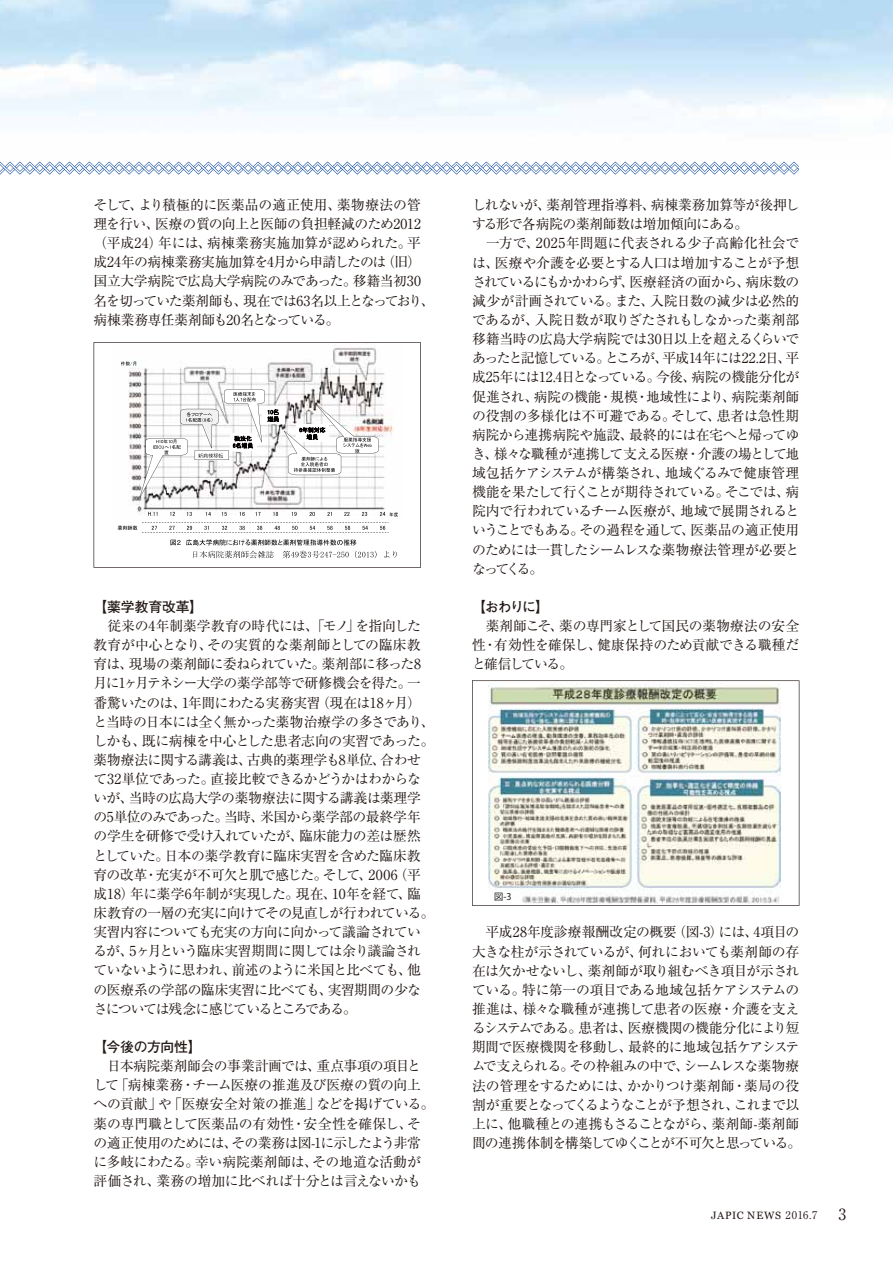
<style>
.page{position:relative;width:893px;height:1263px;background:#fff}
.page>*{position:absolute;margin:0;border:0;box-sizing:border-box;transform-origin:0 0}
.t1{font:15.45px "Ryumin Pro";color:#221815}
.t2{font:13.8px/19.2px "Ryumin Pro";letter-spacing:-.04em;color:#221815}
.t3{font:700 13.8px "Futo Go B101 Pro";letter-spacing:-.02em;color:#221815}
.t4{font:10.65px "Georgia";letter-spacing:.06em;color:#221815}
.t5{font:9.15px "Koz Go Pro";color:#040000}
.s1{font-family:"Ryumin Pro"}
</style>
<div class="page">
<svg style="left:0;top:162px;width:799px;height:13px"></svg>
<svg style="left:94px;top:342px;width:327px;height:226px"></svg>
<svg style="left:472px;top:680px;width:327px;height:226px"></svg>
<p class="t2" style="left:94px;top:194px;width:342px">そして、より積極的に医薬品の適正使用、薬物療法の管理を行い、医療の質の向上と医師の負担軽減のため2012（平成24）年には、病棟業務実施加算が認められた。平成24年の病棟業務実施加算を4月から申請したのは（旧）国立大学病院で広島大学病院のみであった。移籍当初30名を切っていた薬剤師も、現在では63名以上となっており、病棟業務専任薬剤師も20名となっている。</p>
<p class="t3" style="left:94px;top:595px;width:111px">【薬学教育改革】</p>
<p class="t2" style="left:94px;top:615px;width:342px">　従来の4年制薬学教育の時代には、「モノ」を指向した教育が中心となり、その実質的な薬剤師としての臨床教育は、現場の薬剤師に委ねられていた。薬剤部に移った8月に1ヶ月テネシー大学の薬学部等で研修機会を得た。一番驚いたのは、1年間にわたる実務実習（現在は18ヶ月）と当時の日本には全く無かった薬物治療学の多さであり、しかも、既に病棟を中心とした患者志向の実習であった。薬物療法に関する講義は、古典的薬理学も8単位、合わせて32単位であった。直接比較できるかどうかはわからないが、当時の広島大学の薬物療法に関する講義は薬理学の5単位のみであった。当時、米国から薬学部の最終学年の学生を研修で受け入れていたが、臨床能力の差は歴然としていた。日本の薬学教育に臨床実習を含めた臨床教育の改革・充実が不可欠と肌で感じた。そして、2006（平成18）年に薬学6年制が実現した。現在、10年を経て、臨床教育の一層の充実に向けてその見直しが行われている。実習内容についても充実の方向に向かって議論されているが、5ヶ月という臨床実習期間に関しては余り議論されていないように思われ、前述のように米国と比べても、他の医療系の学部の臨床実習に比べても、実習期間の少なさについては残念に感じているところである。</p>
<p class="t3" style="left:94px;top:1036px;width:110px">【今後の方向性】</p>
<p class="t2" style="left:94px;top:1055px;width:342px">　日本病院薬剤師会の事業計画では、重点事項の項目として「病棟業務・チーム医療の推進及び医療の質の向上への貢献」や「医療安全対策の推進」などを掲げている。薬の専門職として医薬品の有効性・安全性を確保し、その適正使用のためには、その業務は図-1に示したよう非常に多岐にわたる。幸い病院薬剤師は、その地道な活動が評価され、業務の増加に比べれば十分とは言えないかも</p>
<p class="t2" style="left:472px;top:194px;width:329px">しれないが、薬剤管理指導料、病棟業務加算等が後押しする形で各病院の薬剤師数は増加傾向にある。<br>　一方で、2025年問題に代表される少子高齢化社会では、医療や介護を必要とする人口は増加することが予想されているにもかかわらず、医療経済の面から、病床数の減少が計画されている。また、入院日数の減少は必然的であるが、入院日数が取りざたされもしなかった薬剤部移籍当時の広島大学病院では30日以上を超えるくらいであったと記憶している。ところが、平成14年には22.2日、平成25年には12.4日となっている。今後、病院の機能分化が促進され、病院の機能・規模・地域性により、病院薬剤師の役割の多様化は不可避である。そして、患者は急性期病院から連携病院や施設、最終的には在宅へと帰ってゆき、様々な職種が連携して支える医療・介護の場として地域包括ケアシステムが構築され、地域ぐるみで健康管理機能を果たして行くことが期待されている。そこでは、病院内で行われているチーム医療が、地域で展開されるということでもある。その過程を通して、医薬品の適正使用のためには一貫したシームレスな薬物療法管理が必要となってくる。</p>
<p class="t3" style="left:472px;top:596px;width:78px">【おわりに】</p>
<p class="t2" style="left:472px;top:615px;width:329px;text-align:justify">　薬剤師こそ、薬の専門家として国民の薬物療法の安全性・有効性を確保し、健康保持のため貢献できる職種だと確信している。</p>
<p class="t5" style="left:494px;top:891px;width:19px">図-3</p>
<p class="t2" style="left:472px;top:922px;width:331px">　平成28年度診療報酬改定の概要（図-3）には、4項目の大きな柱が示されているが、何れにおいても薬剤師の存在は欠かせないし、薬剤師が取り組むべき項目が示されている。特に第一の項目である地域包括ケアシステムの推進は、様々な職種が連携して患者の医療・介護を支えるシステムである。患者は、医療機関の機能分化により短期間で医療機関を移動し、最終的に地域包括ケアシステムで支えられる。その枠組みの中で、シームレスな薬物療法の管理をするためには、かかりつけ薬剤師・薬局の役割が重要となってくるようなことが予想され、これまで以上に、他職種との連携もさることながら、薬剤師-薬剤師間の連携体制を構築してゆくことが不可欠と思っている。</p>
<p class="t4" style="left:711px;top:1209px;width:108px">JAPIC NEWS <span class="s1">2016.7</span></p>
<p class="t1" style="left:838px;top:1201px;width:9px">3</p>
</div>
